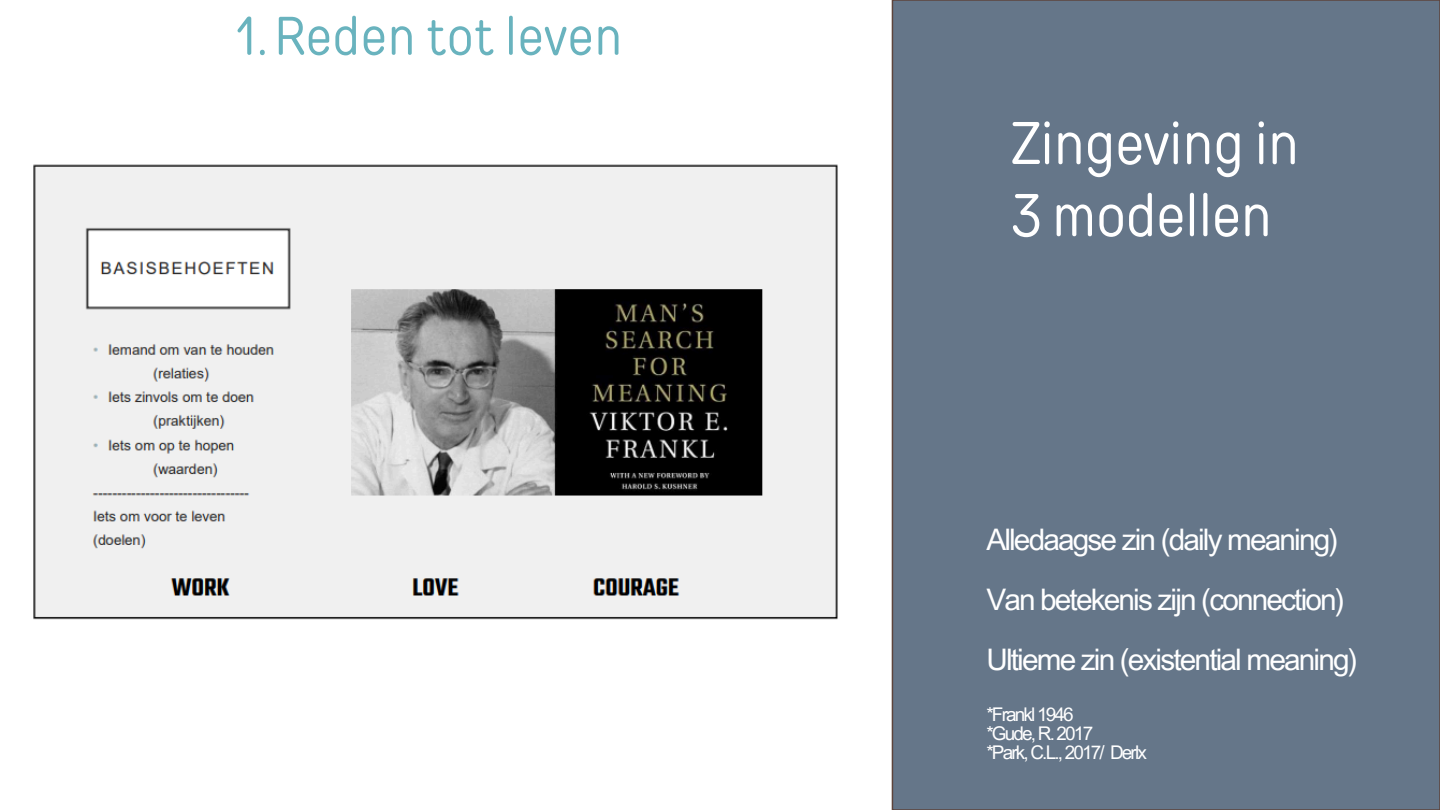
<style>
.page{position:relative;width:1440px;height:810px;background:#fff}
.page>*{position:absolute;margin:0;border:0;box-sizing:border-box;transform-origin:0 0}
.t1{font:60px/72px "TT Rounds Condensed";letter-spacing:-.005em;color:#fff}
.t2{font:54px "TT Rounds Condensed";letter-spacing:.01em;color:#69b3be}
.t3{font:29.7px "Arial MT Pro";letter-spacing:-.06em;color:#fff}
.t4{font:18.9px "Arial MT Pro";letter-spacing:-.095em;color:#fff}
</style>
<div class="page">
<div style="left:892px;top:0;width:548px;height:810px;background:#657689"></div>
<img style="left:33px;top:164px;width:805px;height:456px">
<p class="t2" style="left:236px;top:3px;width:388px">1.Reden tot leven</p>
<p class="t1" style="left:1012px;top:107px;width:289px">Zingeving in<br>3 modellen</p>
<p class="t3" style="left:986px;top:528px;width:353px">Alledaagse zin (daily meaning)</p>
<p class="t3" style="left:986px;top:588px;width:360px">Van betekenis zijn (connection)</p>
<h1 class="t3" style="left:986px;top:648px;width:373px">Ultieme zin (existential meaning)</h1>
<h3 class="t4" style="left:986px;top:708px;width:89px">*Frankl 1946</h3>
<h3 class="t4" style="left:986px;top:726px;width:108px">*Gude, R. 2017</h3>
<h3 class="t4" style="left:986px;top:745px;width:162px">*Park, C.L., 2017/ Derlx</h3>
</div>
